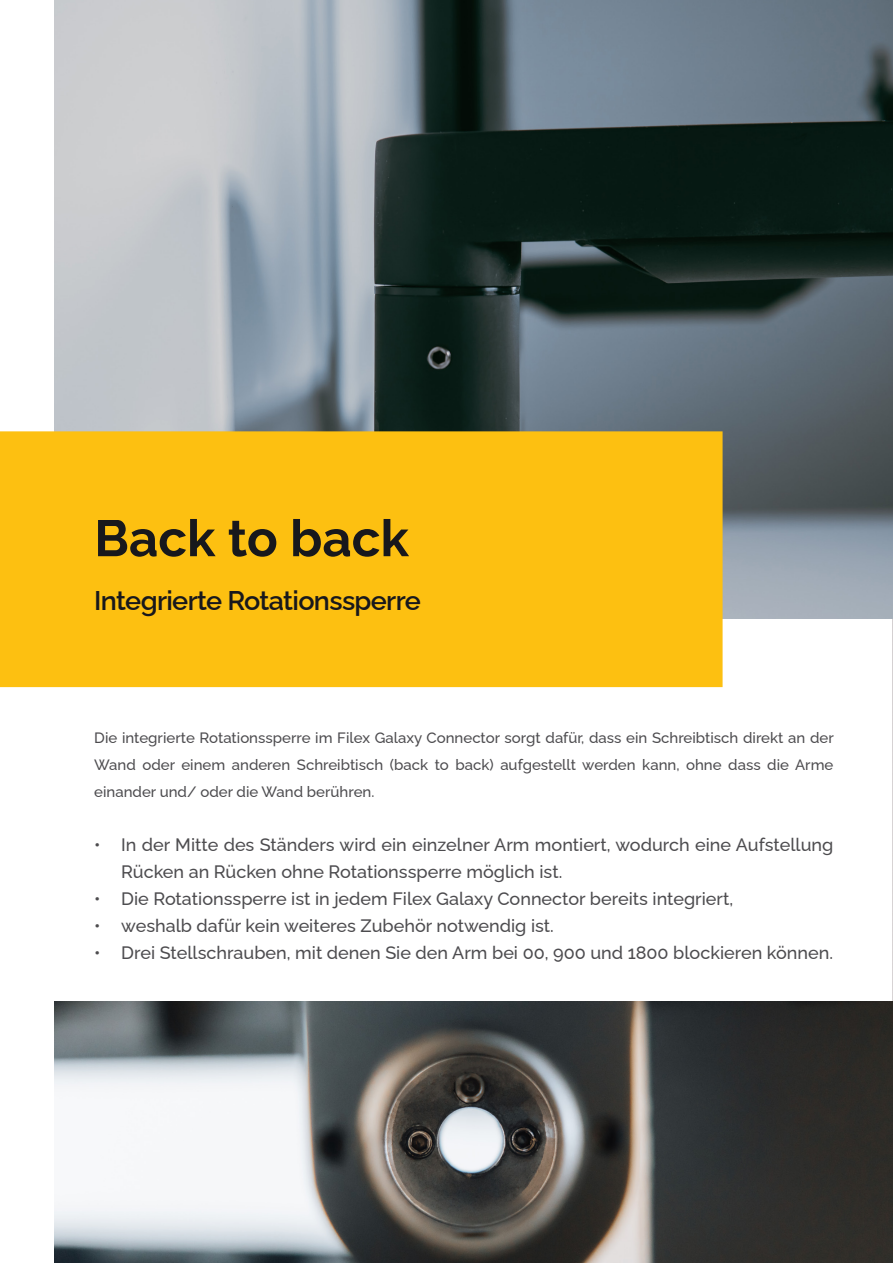
<style>
.page{position:relative;width:893px;height:1263px;background:#fff}
.page>*{position:absolute;margin:0;border:0;box-sizing:border-box;transform-origin:0 0}
.t1{font:700 51px "Raleway";color:#18181c}
.t2{font:600 27px "Raleway";letter-spacing:-.025em;color:#18181c}
.t3{font:500 18px/27px "Raleway";color:#4d4c4f}
.t4{font:500 15px/27px "Raleway";color:#4d4c4f;text-align:justify}
</style>
<div class="page">
<img style="left:892px;top:619px;width:1px;height:382px">
<img style="left:54px;top:0;width:839px;height:619px">
<img style="left:54px;top:1001px;width:839px;height:262px">
<div style="left:1px;top:432px;width:721px;height:254px;background:#fdc011"></div>
<div style="left:0;top:431px;width:723px;height:256px;border:2px solid #fdc011"></div>
<p class="t1" style="left:94px;top:497px;width:316px">Back to back</p>
<p class="t2" style="left:94px;top:579px;width:328px">Integrierte Rotationssperre</p>
<p class="t4" style="left:94px;top:723px;width:741px">Die integrierte Rotationssperre im Filex Galaxy Connector sorgt dafür, dass ein Schreibtisch direkt an der Wand oder einem anderen Schreibtisch (back to back) aufgestellt werden kann, ohne dass die Arme einander und/ oder die Wand berühren.</p>
<p class="t3" style="left:121px;top:829px;width:714px;text-indent:-27px">• In der Mitte des Ständers wird ein einzelner Arm montiert, wodurch eine Aufstellung<br>Rücken an Rücken ohne Rotationssperre möglich ist.</p>
<p class="t3" style="left:94px;top:883px;width:640px">• Die Rotationssperre ist in jedem Filex Galaxy Connector bereits integriert,</p>
<p class="t3" style="left:94px;top:910px;width:461px">• weshalb dafür kein weiteres Zubehör notwendig ist.</p>
<p class="t3" style="left:94px;top:937px;width:740px">• Drei Stellschrauben, mit denen Sie den Arm bei 00, 900 und 1800 blockieren können.</p>
</div>
